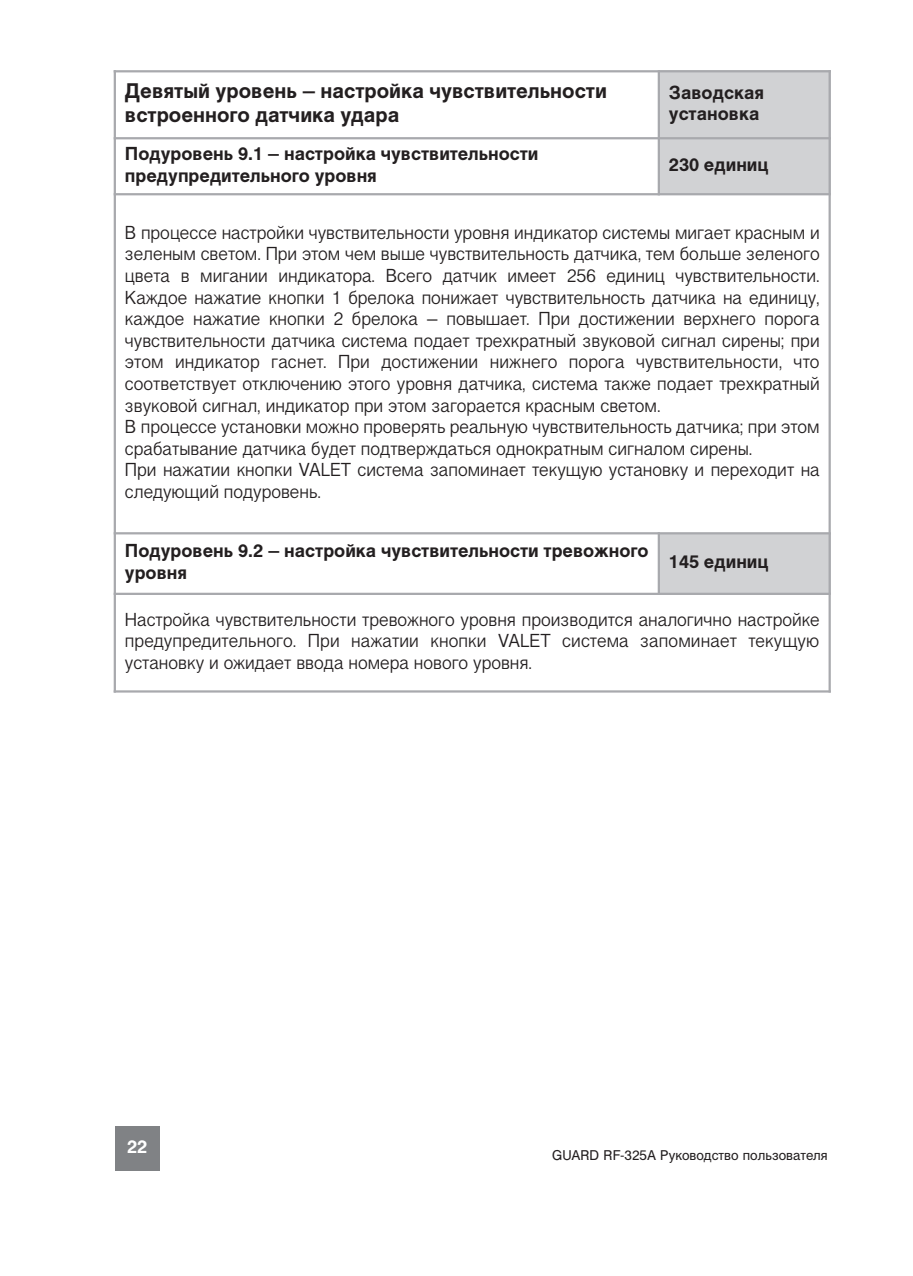
<style>
.page{position:relative;width:913px;height:1276px;background:#fff}
.page>*{position:absolute;margin:0;border:0;box-sizing:border-box;transform-origin:0 0}
.t1{font:700 20.25px/24.8px "Cyrvetica";color:#231f20}
.t2{font:18px/21.6px "Cyrvetica Extra";color:#231f20}
.t3{font:700 18px/21.6px "Cyrvetica";color:#231f20}
.t4{font:700 18px "Cyrvetica";color:#fff}
.t5{font:13.5px "Cyrvetica";color:#231f20}
</style>
<div class="page">
<div style="left:115px;top:1126px;width:44px;height:45px;background:#808285"></div>
<div style="left:658px;top:70px;width:172px;height:68px;background:#d1d2d4"></div>
<div style="left:658px;top:138px;width:172px;height:56px;background:#d1d2d4"></div>
<div style="left:658px;top:533px;width:172px;height:61px;background:#d1d2d4"></div>
<hr style="left:114px;top:70px;width:2px;height:622px;background:#a8a9ad">
<hr style="left:657px;top:70px;width:2px;height:125px;background:#a8a9ad">
<hr style="left:657px;top:532px;width:2px;height:63px;background:#a8a9ad">
<hr style="left:828px;top:70px;width:2px;height:622px;background:#a8a9ad">
<hr style="left:114px;top:70px;width:716px;height:2px;background:#a8a9ad">
<hr style="left:114px;top:137px;width:716px;height:2px;background:#a8a9ad">
<hr style="left:114px;top:193px;width:716px;height:2px;background:#a8a9ad">
<hr style="left:114px;top:532px;width:716px;height:2px;background:#a8a9ad">
<hr style="left:114px;top:593px;width:716px;height:2px;background:#a8a9ad">
<hr style="left:114px;top:690px;width:716px;height:2px;background:#a8a9ad">
<p class="t1" style="left:125px;top:79px;width:483px">Девятый уровень – настройка чувствительности встроенного датчика удара</p>
<p class="t3" style="left:668px;top:82px;width:97px">Заводская установка</p>
<p class="t3" style="left:125px;top:144px;width:415px">Подуровень 9.1 – настройка чувствительности предупредительного уровня</p>
<p class="t3" style="left:668px;top:155px;width:101px">230 единиц</p>
<p class="t2" style="left:125px;top:223px;width:696px">В процессе настройки чувствительности уровня индикатор системы мигает красным и зеленым светом. При этом чем выше чувствительность датчика, тем больше зеленого цвета в мигании индикатора. Всего датчик имеет 256 единиц чувствительности.<br>Каждое нажатие кнопки 1 брелока понижает чувствительность датчика на единицу, каждое нажатие кнопки 2 брелока – повышает. При достижении верхнего порога чувствительности датчика система подает трехкратный звуковой сигнал сирены; при этом индикатор гаснет. При достижении нижнего порога чувствительности, что соответствует отключению этого уровня датчика, система также подает трехкратный звуковой сигнал, индикатор при этом загорается красным светом.<br>В процессе установки можно проверять реальную чувствительность датчика; при этом срабатывание датчика будет подтверждаться однократным сигналом сирены.<br>При нажатии кнопки VALET система запоминает текущую установку и переходит на следующий подуровень.</p>
<p class="t3" style="left:125px;top:541px;width:525px">Подуровень 9.2 – настройка чувствительности тревожного уровня</p>
<p class="t3" style="left:668px;top:552px;width:101px">145 единиц</p>
<p class="t2" style="left:125px;top:610px;width:696px;text-align:justify">Настройка чувствительности тревожного уровня производится аналогично настройке предупредительного. При нажатии кнопки VALET система запоминает текущую установку и ожидает ввода номера нового уровня.</p>
<p class="t4" style="left:127px;top:1138px;width:22px">22</p>
<p class="t5" style="left:552px;top:1150px;width:277px">GUARD RF-325A Руководство пользователя</p>
</div>
